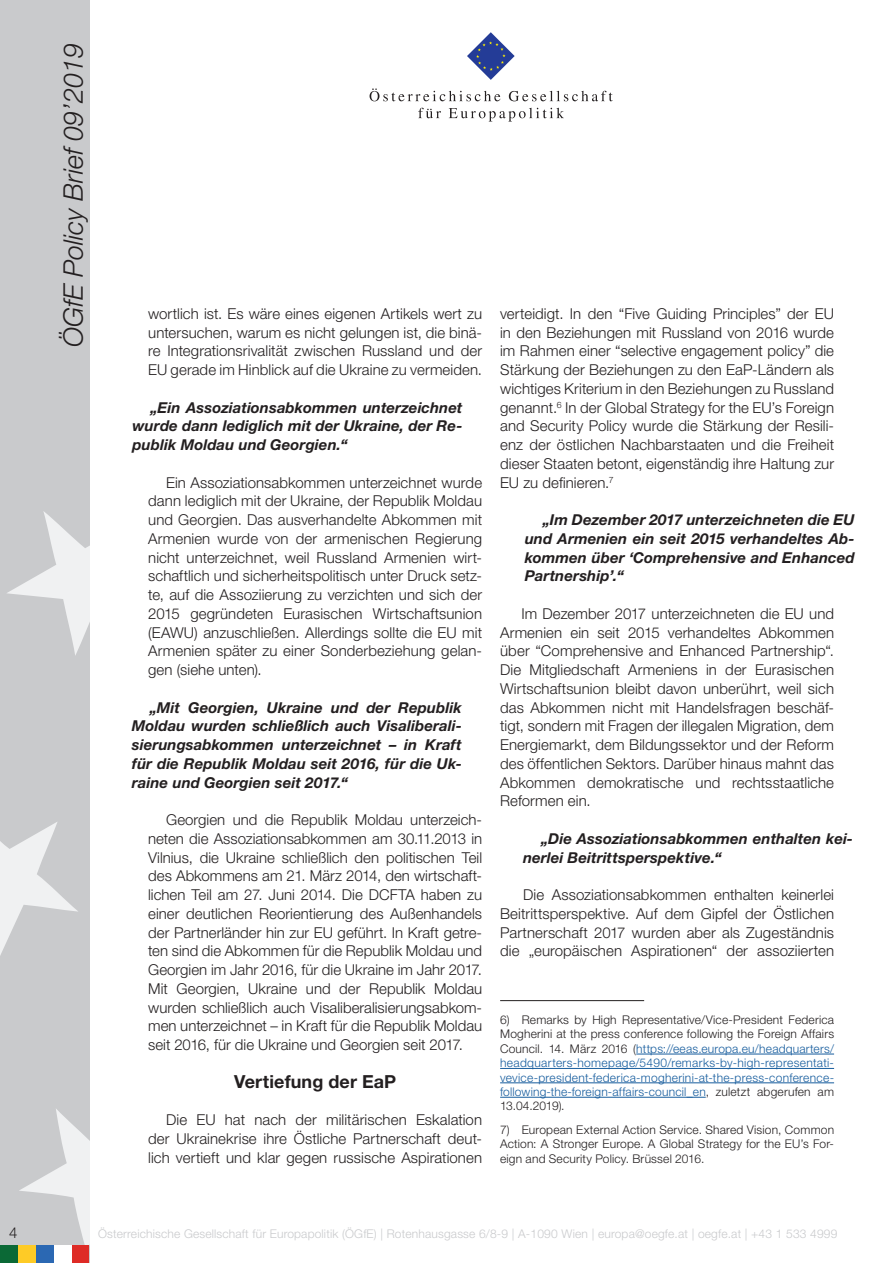
<style>
.page{position:relative;width:893px;height:1263px;background:#fff}
.page>*{position:absolute;margin:0;border:0;box-sizing:border-box;transform-origin:0 0}
.t1{font:italic 300 27px "Helvetica Neue LT Std";color:#231f20}
.Zwischenüberschrift{font:700 18px "Helvetica Neue LT Std";letter-spacing:.005em;color:#231f20}
.Standard_Paragraph{font:300 15px/18.8px "Helvetica Neue LT Std";letter-spacing:.005em;color:#231f20;text-align:justify}
.Standard_Paragraph-2{font:italic 700 15px/18.8px "Helvetica Neue LT Std";letter-spacing:.005em;color:#231f20;text-align:justify}
.Footnotes{font:300 12px/14.4px "Helvetica Neue LT Std";letter-spacing:.015em;color:#175d9e;text-align:justify}
.Footnotes-2{font:300 12px/14.4px "Helvetica Neue LT Std";letter-spacing:.015em;color:#231f20;text-align:justify}
.t2{font:300 12px "Helvetica Neue LT Std";letter-spacing:.015em;color:#c9cacc}
.s1{color:#231f20}
</style>
<div class="page">
<div style="left:0;top:0;width:89px;height:1263px;background:#c9cacc"></div>
<svg style="left:19px;top:1109px;width:70px;height:136px"></svg>
<svg style="left:0;top:822px;width:78px;height:134px"></svg>
<svg style="left:7px;top:511px;width:82px;height:144px"></svg>
<div style="left:18px;top:1245px;width:18px;height:18px;background:#fecb26"></div>
<div style="left:36px;top:1245px;width:18px;height:18px;background:#2b68b3"></div>
<div style="left:71px;top:1245px;width:18px;height:18px;background:#de2b26"></div>
<div style="left:0;top:1245px;width:18px;height:18px;background:#0b6936"></div>
<div style="left:54px;top:1245px;width:17px;height:18px;background:#fff"></div>
<svg style="left:467px;top:32px;width:48px;height:48px"></svg>
<svg style="left:370px;top:88px;width:130px;height:13px"></svg>
<svg style="left:509px;top:91px;width:104px;height:10px"></svg>
<svg style="left:418px;top:108px;width:23px;height:10px"></svg>
<svg style="left:449px;top:108px;width:115px;height:14px"></svg>
<hr style="left:500px;top:1000px;width:144px;height:1px;background:#231f20">
<hr style="left:636px;top:1054px;width:198px;height:1px;background:#175d9e">
<hr style="left:500px;top:1068px;width:334px;height:1px;background:#175d9e">
<hr style="left:500px;top:1082px;width:334px;height:1px;background:#175d9e">
<hr style="left:500px;top:1097px;width:206px;height:1px;background:#175d9e">
<h1 class="t1" style="left:57px;top:347px;width:305px;rotate:-90deg">ÖGfE Policy Brief 09’2019</h1>
<p class="Standard_Paragraph" style="left:148px;top:304px;width:335px">wortlich ist. Es wäre eines eigenen Artikels wert zu untersuchen, warum es nicht gelungen ist, die binä&shy;re Integrationsrivalität zwischen Russland und der EU gerade im Hinblick auf die Ukraine zu vermeiden.</p>
<p class="Standard_Paragraph-2" style="left:132px;top:397px;width:332px;text-indent:18px">„Ein Assoziationsabkommen unterzeichnet wurde dann lediglich mit der Ukraine, der Re&shy;publik Moldau und Georgien.“</p>
<p class="Standard_Paragraph" style="left:148px;top:472px;width:335px;text-indent:18px">Ein Assoziationsabkommen unterzeichnet wurde dann lediglich mit der Ukraine, der Republik Moldau und Georgien. Das ausverhandelte Abkommen mit Armenien wurde von der armenischen Regierung nicht unterzeichnet, weil Russland Armenien wirt&shy;schaftlich und sicherheitspolitisch unter Druck setz&shy;te, auf die Assoziierung zu verzichten und sich der 2015 gegründeten Eurasischen Wirtschaftsunion (EAWU) anzuschließen. Allerdings sollte die EU mit Armenien später zu einer Sonderbeziehung gelan&shy;gen (siehe unten).</p>
<p class="Standard_Paragraph-2" style="left:132px;top:697px;width:332px;text-indent:18px">„Mit Georgien, Ukraine und der Republik Moldau wurden schließlich auch Visaliberali&shy;sierungsabkommen unterzeichnet – in Kraft für die Republik Moldau seit 2016, für die Uk&shy;raine und Georgien seit 2017.“</p>
<p class="Standard_Paragraph" style="left:148px;top:810px;width:335px;text-indent:18px">Georgien und die Republik Moldau unterzeich&shy;neten die Assoziationsabkommen am 30.11.2013 in Vilnius, die Ukraine schließlich den politischen Teil des Abkommens am 21. März 2014, den wirtschaft&shy;lichen Teil am 27. Juni 2014. Die DCFTA haben zu einer deutlichen Reorientierung des Außenhandels der Partnerländer hin zur EU geführt. In Kraft getre&shy;ten sind die Abkommen für die Republik Moldau und Georgien im Jahr 2016, für die Ukraine im Jahr 2017.<br>Mit Georgien, Ukraine und der Republik Moldau wurden schließlich auch Visaliberalisierungsabkom&shy;men unterzeichnet – in Kraft für die Republik Moldau seit 2016, für die Ukraine und Georgien seit 2017.</p>
<p class="Zwischenüberschrift" style="left:234px;top:1070px;width:164px">Vertiefung der EaP</p>
<p class="Standard_Paragraph" style="left:148px;top:1110px;width:335px;text-indent:18px">Die EU hat nach der militärischen Eskalation der Ukrainekrise ihre Östliche Partnerschaft deut&shy;lich vertieft und klar gegen russische Aspirationen</p>
<p class="Standard_Paragraph" style="left:500px;top:304px;width:335px">verteidigt. In den “Five Guiding Principles” der EU in den Beziehungen mit Russland von 2016 wurde im Rahmen einer “selective engagement policy” die Stärkung der Beziehungen zu den EaP-Ländern als wichtiges Kriterium in den Beziehungen zu Russland genannt.<sup>6</sup> In der Global Strategy for the EU’s Foreign and Security Policy wurde die Stärkung der Resili&shy;enz der östlichen Nachbarstaaten und die Freiheit dieser Staaten betont, eigenständig ihre Haltung zur EU zu definieren.<sup>7</sup></p>
<p class="Standard_Paragraph-2" style="left:525px;top:510px;width:332px;text-indent:18px">„Im Dezember 2017 unterzeichneten die EU und Armenien ein seit 2015 verhandeltes Ab&shy;kommen über ‘Comprehensive and Enhanced Partnership’.“</p>
<p class="Standard_Paragraph" style="left:500px;top:604px;width:335px;text-indent:21px">Im Dezember 2017 unterzeichneten die EU und Armenien ein seit 2015 verhandeltes Abkommen über “Comprehensive and Enhanced Partnership“.<br>Die Mitgliedschaft Armeniens in der Eurasischen Wirtschaftsunion bleibt davon unberührt, weil sich das Abkommen nicht mit Handelsfragen beschäf&shy;tigt, sondern mit Fragen der illegalen Migration, dem Energiemarkt, dem Bildungssektor und der Reform des öffentlichen Sektors. Darüber hinaus mahnt das Abkommen demokratische und rechtsstaatliche Reformen ein.</p>
<p class="Standard_Paragraph-2" style="left:523px;top:829px;width:332px;text-indent:18px">„Die Assoziationsabkommen enthalten kei&shy;nerlei Beitrittsperspektive.“</p>
<p class="Standard_Paragraph" style="left:500px;top:885px;width:335px;text-indent:23px">Die Assoziationsabkommen enthalten keinerlei Beitrittsperspektive. Auf dem Gipfel der Östlichen Partnerschaft 2017 wurden aber als Zugeständnis die „europäischen Aspirationen“ der assoziierten</p>
<p class="Footnotes" style="left:500px;top:1012px;width:335px"><span class="s1">6) Remarks by High Representative/Vice-President Federica Mogherini at the press conference following the Foreign Affairs Council. 14. März 2016 (</span>https://eeas.europa.eu/headquarters/ headquarters-homepage/5490/remarks-by-high-representati&shy;vevice-president-federica-mogherini-at-the-press-conference&shy;following-the-foreign-affairs-council_en<span class="s1">, zuletzt abgerufen am 13.04.2019).</span></p>
<p class="Footnotes-2" style="left:500px;top:1122px;width:335px">7) European External Action Service. Shared Vision, Common Action: A Stronger Europe. A Global Strategy for the EU’s For&shy;eign and Security Policy. Brüssel 2016.</p>
<p class="Standard_Paragraph" style="left:9px;top:1222px;width:10px">4</p>
<p class="t2" style="left:98px;top:1226px;width:741px">Österreichische Gesellschaft für Europapolitik (ÖGfE) | Rotenhausgasse 6/8-9 | A-1090 Wien | europa@oegfe.at | oegfe.at | +43 1 533 4999</p>
</div>
